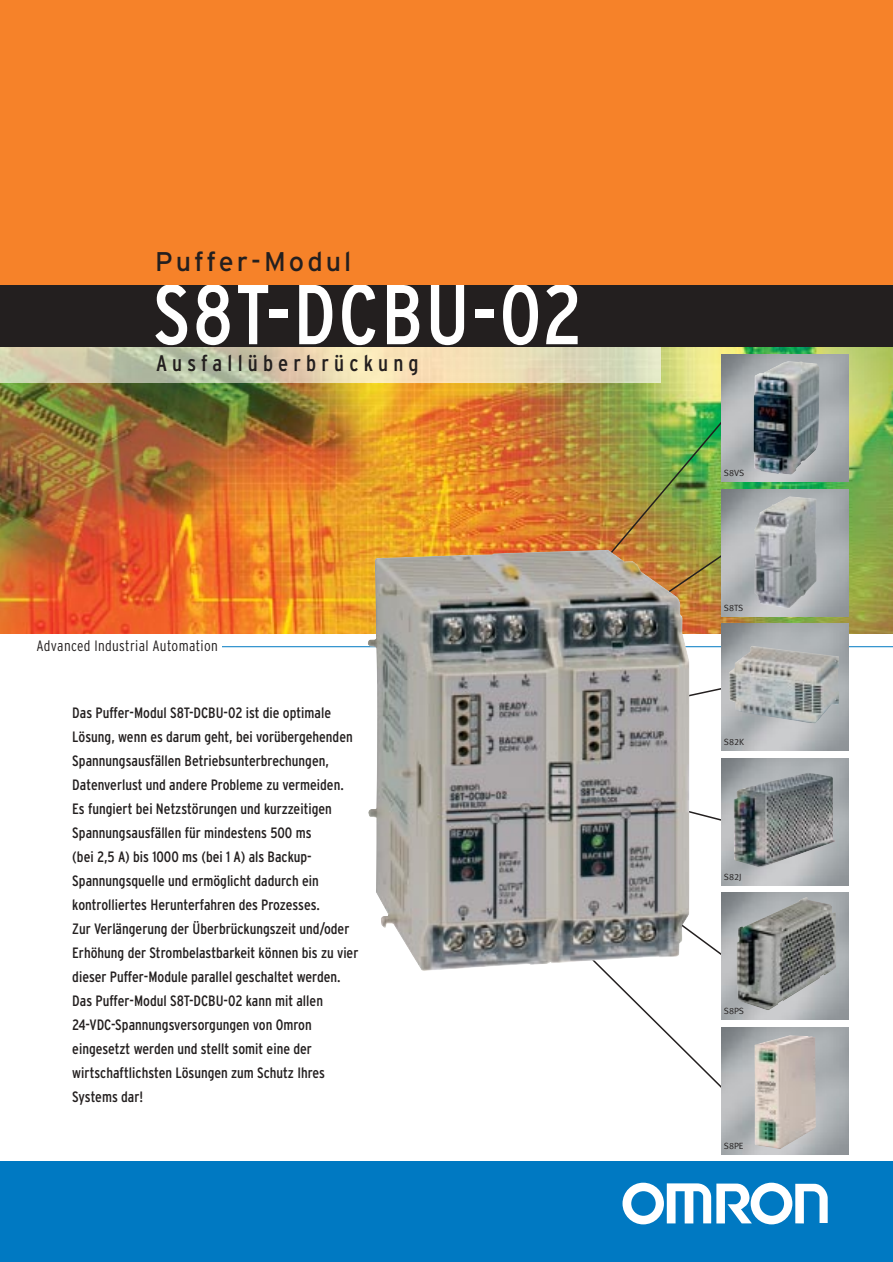
<style>
.page{position:relative;width:893px;height:1262px;background:#fff}
.page>*{position:absolute;margin:0;border:0;box-sizing:border-box;transform-origin:0 0}
.t1{font:condensed 84.6px "Interstate";letter-spacing:.025em;color:#fff}
.t2{font:27px "Interstate";letter-spacing:.11em;color:#231f1f}
.t3{font:condensed 22.5px "Interstate";letter-spacing:.23em;color:#231f1f}
.t4{font:condensed 15px/24px "Interstate";color:#231f1f}
.t5{font:300 condensed 15px "Interstate";letter-spacing:.025em;color:#231f1f}
.t6{font:9px "Meta Normal LF";color:#231f1f}
</style>
<div class="page">
<hr style="left:220px;top:646px;width:672px;height:1px;background:#0079c2">
<div style="left:0;top:285px;width:892px;height:64px;background:#231f1f"></div>
<img style="left:0;top:348px;width:892px;height:286px">
<img style="left:0;top:348px;width:660px;height:35px">
<div style="left:0;top:0;width:892px;height:285px;background:#f68229"></div>
<svg style="left:603px;top:971px;width:124px;height:117px"></svg>
<img style="left:438px;top:417px;width:288px;height:135px">
<svg style="left:689px;top:552px;width:37px;height:134px"></svg>
<svg style="left:689px;top:811px;width:38px;height:144px"></svg>
<img style="left:366px;top:550px;width:323px;height:421px">
<img style="left:721px;top:355px;width:127px;height:126px">
<img style="left:721px;top:489px;width:127px;height:127px">
<img style="left:721px;top:624px;width:127px;height:126px">
<img style="left:721px;top:893px;width:127px;height:126px">
<img style="left:728px;top:645px;width:111px;height:78px">
<img style="left:733px;top:772px;width:102px;height:95px">
<img style="left:736px;top:896px;width:100px;height:114px">
<img style="left:753px;top:361px;width:66px;height:114px">
<img style="left:754px;top:496px;width:62px;height:112px">
<img style="left:754px;top:1035px;width:61px;height:114px">
<div style="left:0;top:1161px;width:892px;height:100px;background:#0079c2"></div>
<svg style="left:622px;top:1182px;width:205px;height:42px"></svg>
<h2 class="t2" style="left:155px;top:251px;width:198px">Puffer-Modul</h2>
<h1 class="t1" style="left:153px;top:283px;width:430px">S8T-DCBU-02</h1>
<h3 class="t3" style="left:156px;top:355px;width:264px">Ausfallüberbrückung</h3>
<p class="t5" style="left:36px;top:640px;width:183px">Advanced Industrial Automation</p>
<p class="t4" style="left:72px;top:701px;width:287px">Das Puffer-Modul S8T-DCBU-02 ist die optimale Lösung, wenn es darum geht, bei vorübergehenden Spannungsausfällen Betriebsunterbrechungen, Datenverlust und andere Probleme zu vermeiden.<br>Es fungiert bei Netzstörungen und kurzzeitigen Spannungsausfällen für mindestens 500 ms<br>(bei 2,5 A) bis 1000 ms (bei 1 A) als Backup-Spannungsquelle und ermöglicht dadurch ein kontrolliertes Herunterfahren des Prozesses.<br>Zur Verlängerung der Überbrückungszeit und/oder Erhöhung der Strombelastbarkeit können bis zu vier dieser Puffer-Module parallel geschaltet werden.<br>Das Puffer-Modul S8T-DCBU-02 kann mit allen 24-VDC-Spannungsversorgungen von Omron eingesetzt werden und stellt somit eine der wirtschaftlichsten Lösungen zum Schutz Ihres Systems dar!</p>
<p class="t6" style="left:724px;top:470px;width:22px">S8VS</p>
<p class="t6" style="left:724px;top:604px;width:21px">S8TS</p>
<p class="t6" style="left:724px;top:739px;width:22px">S82K</p>
<p class="t6" style="left:724px;top:873px;width:19px">S82J</p>
<p class="t6" style="left:724px;top:1008px;width:22px">S8PS</p>
<p class="t6" style="left:724px;top:1142px;width:21px">S8PE</p>
</div>
